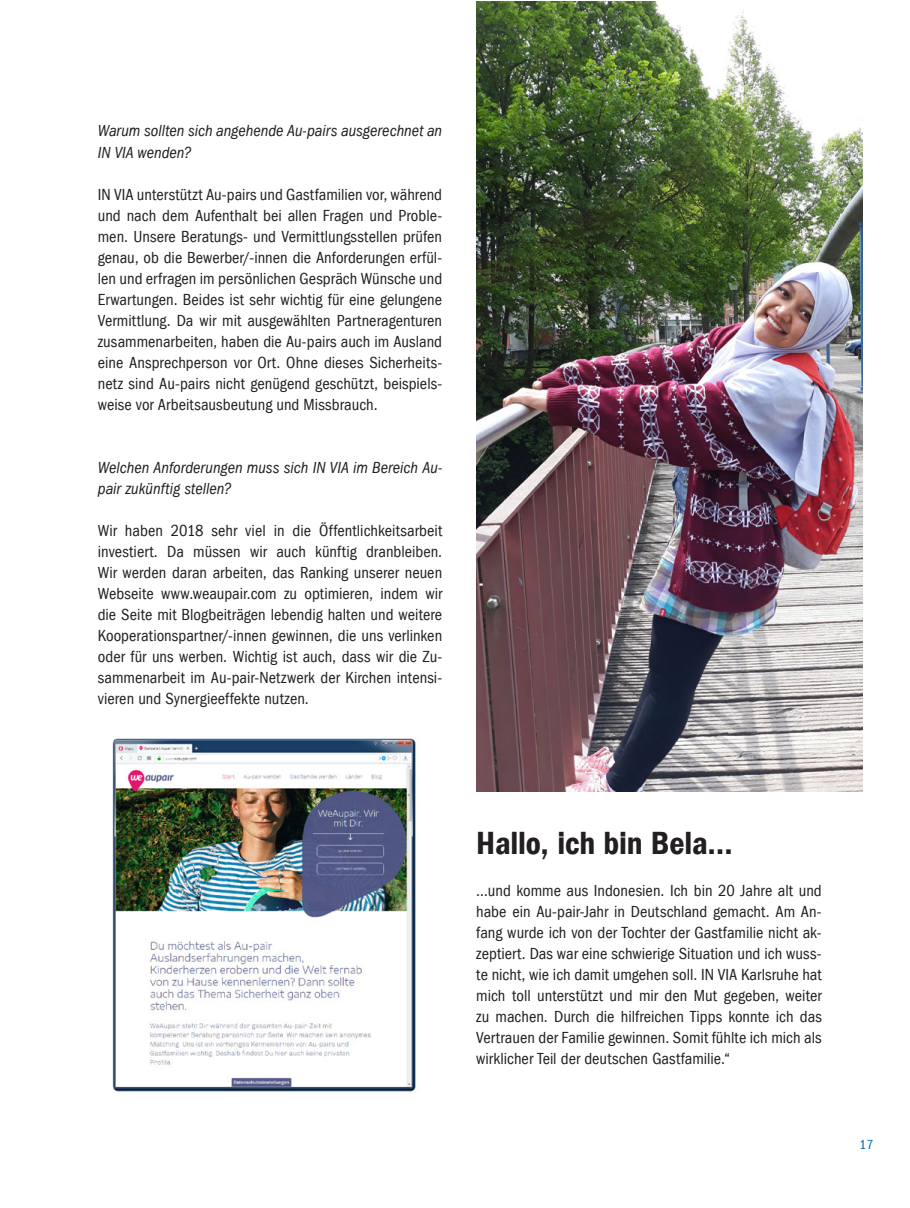
<style>
.page{position:relative;width:910px;height:1208px;background:#fff}
.page>*{position:absolute;margin:0;border:0;box-sizing:border-box;transform-origin:0 0}
.t1{font:600 condensed 33px "Franklin Gothic LT";letter-spacing:-.005em;color:#231f20}
.t2{font:condensed 16.5px/21px "Franklin Gothic LT";letter-spacing:.005em;color:#231f20;text-align:justify}
.t3{font:italic condensed 16.5px/21px "Franklin Gothic LT";color:#231f20}
.t4{font:condensed 13.5px "Franklin Gothic LT";color:#0166b3}
</style>
<div class="page">
<img style="left:476px;top:1px;width:386px;height:790px">
<img style="left:112px;top:738px;width:304px;height:354px">
<p class="t3" style="left:98px;top:121px;width:346px">Warum sollten sich angehende Au-pairs ausgerechnet an<br>IN VIA wenden?</p>
<p class="t2" style="left:98px;top:184px;width:346px">IN VIA unterstützt Au-pairs und Gastfamilien vor, während und nach dem Aufenthalt bei allen Fragen und Proble&shy;men. Unsere Beratungs- und Vermittlungsstellen prüfen genau, ob die Bewerber/-innen die Anforderungen erfül&shy;len und erfragen im persönlichen Gespräch Wünsche und Erwartungen. Beides ist sehr wichtig für eine gelungene Vermittlung. Da wir mit ausgewählten Partneragenturen zusammenarbeiten, haben die Au-pairs auch im Ausland eine Ansprechperson vor Ort. Ohne dieses Sicherheits&shy;netz sind Au-pairs nicht genügend geschützt, beispiels&shy;weise vor Arbeitsausbeutung und Missbrauch.</p>
<p class="t3" style="left:98px;top:457px;width:346px">Welchen Anforderungen muss sich IN VIA im Bereich Au&shy;pair zukünftig stellen?</p>
<p class="t2" style="left:98px;top:520px;width:346px">Wir haben 2018 sehr viel in die Öffentlichkeitsarbeit investiert. Da müssen wir auch künftig dranbleiben.<br>Wir werden daran arbeiten, das Ranking unserer neuen Webseite www.weaupair.com zu optimieren, indem wir die Seite mit Blogbeiträgen lebendig halten und weitere Kooperationspartner/-innen gewinnen, die uns verlinken oder für uns werben. Wichtig ist auch, dass wir die Zu&shy;sammenarbeit im Au-pair-Netzwerk der Kirchen intensi&shy;vieren und Synergieeffekte nutzen.</p>
<h1 class="t1" style="left:476px;top:823px;width:258px">Hallo, ich bin Bela…</h1>
<p class="t2" style="left:476px;top:879px;width:347px">…und komme aus Indonesien. Ich bin 20 Jahre alt und habe ein Au-pair-Jahr in Deutschland gemacht. Am An&shy;fang wurde ich von der Tochter der Gastfamilie nicht ak&shy;zeptiert. Das war eine schwierige Situation und ich wuss&shy;te nicht, wie ich damit umgehen soll. IN VIA Karlsruhe hat mich toll unterstützt und mir den Mut gegeben, weiter zu machen. Durch die hilfreichen Tipps konnte ich das Vertrauen der Familie gewinnen. Somit fühlte ich mich als wirklicher Teil der deutschen Gastfamilie.“</p>
<p class="t4" style="left:859px;top:1137px;width:15px">17</p>
</div>
